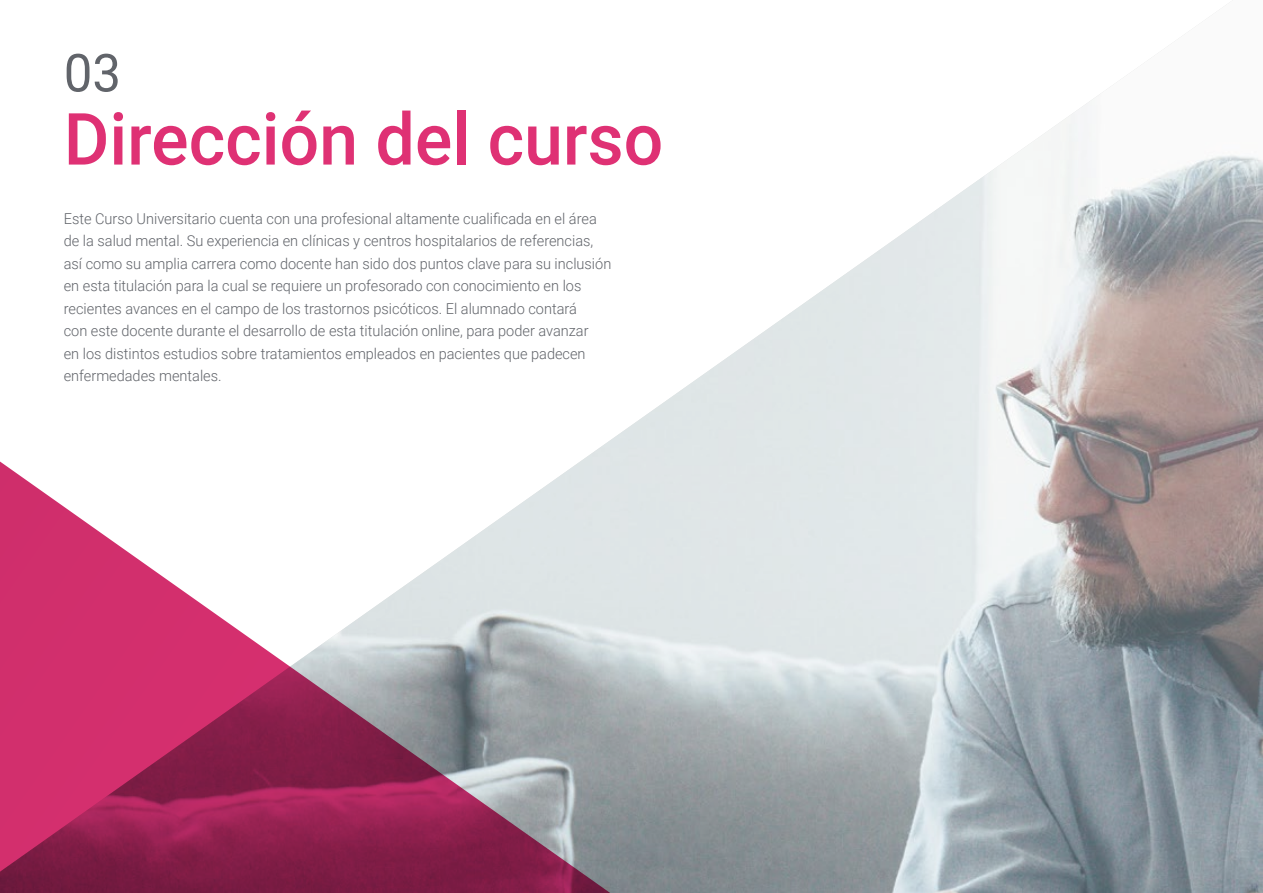
<style>
.page{position:relative;width:1263px;height:893px;background:#fff}
.page>*{position:absolute;margin:0;border:0;box-sizing:border-box;transform-origin:0 0}
.t1{font:500 72px "Roboto";color:#df3174}
.t2{font:52.5px "Roboto";color:#61646a}
.t3{font:300 15px/22.5px "Roboto";color:#61646a}
</style>
<div class="page">
<img style="left:602px;top:19px;width:661px;height:874px">
<svg style="left:0;top:446px;width:640px;height:447px"></svg>
<h2 class="t2" style="left:64px;top:36px;width:59px">03</h2>
<h1 class="t1" style="left:64px;top:89px;width:601px">Dirección del curso</h1>
<p class="t3" style="left:64px;top:207px;width:549px">Este Curso Universitario cuenta con una profesional altamente cualificada en el área de la salud mental. Su experiencia en clínicas y centros hospitalarios de referencias, así como su amplia carrera como docente han sido dos puntos clave para su inclusión en esta titulación para la cual se requiere un profesorado con conocimiento en los recientes avances en el campo de los trastornos psicóticos. El alumnado contará<br>con este docente durante el desarrollo de esta titulación online, para poder avanzar<br>en los distintos estudios sobre tratamientos empleados en pacientes que padecen enfermedades mentales.</p>
</div>
